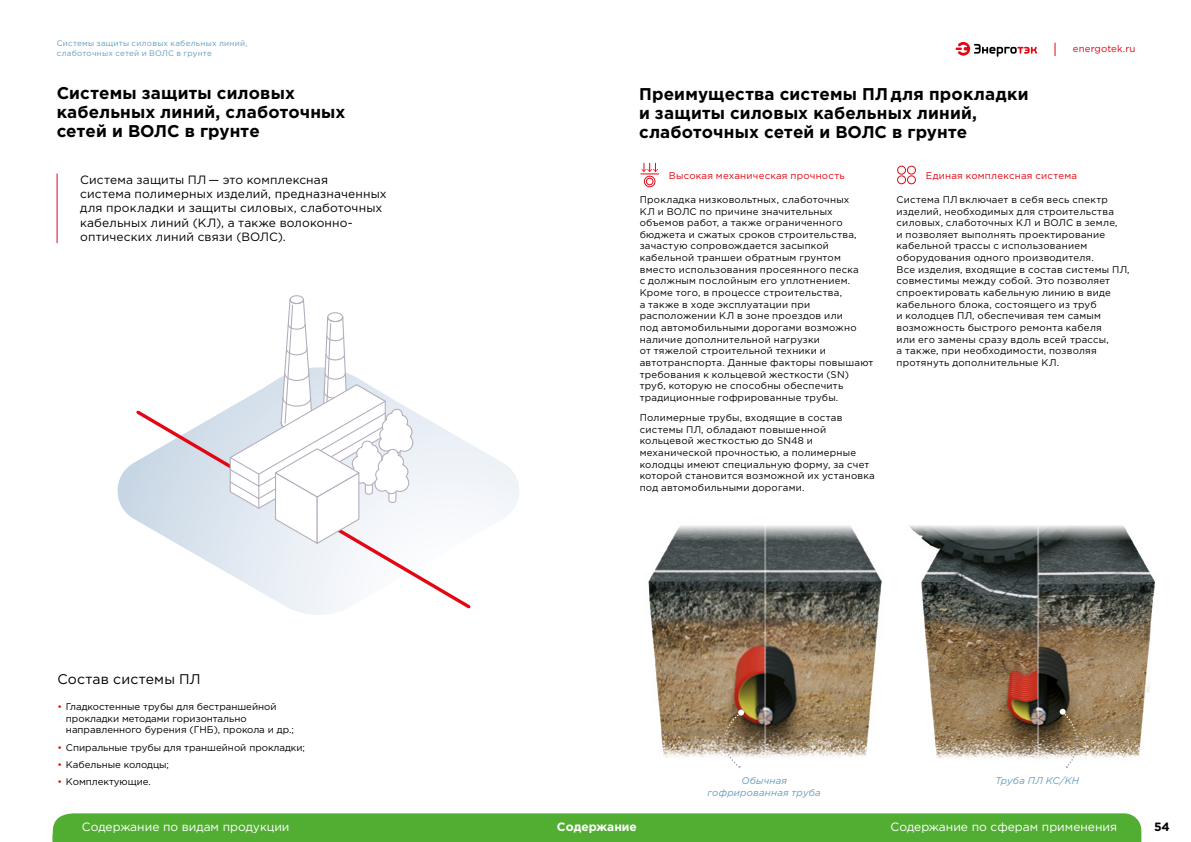
<style>
.page{position:relative;width:1191px;height:842px;background:#fff}
.page>*{position:absolute;margin:0;border:0;box-sizing:border-box;transform-origin:0 0}
.t1{font:700 17px/19px "Gotham Pro";letter-spacing:.01em;color:#000}
.t2{font:14px "Gotham Pro";letter-spacing:.015em;color:#000}
.t3{font:12px/14.4px "Gotham Pro";letter-spacing:.01em;color:#000}
.t4{font:12px "Gotham Pro";color:#fff}
.t5{font:700 12px "Gotham Pro";color:#fff}
.t6{font:700 12px "Gotham Pro";color:#000}
.t7{font:9.7px/11.6px "Gotham Pro";letter-spacing:.025em;color:#000}
.t8{font:9.7px/11.6px "Gotham Pro";color:#000}
.t9{font:9.7px "Gotham Pro";letter-spacing:.02em;color:#e30613}
.t10{font:italic 9.7px "Gotham Pro";letter-spacing:.02em;color:#639dbd}
.t11{font:8px/9.6px "Gotham Pro";letter-spacing:.03em;color:#639dbd}
.s1{color:#e30613}
</style>
<div class="page">
<div style="left:52px;top:813px;width:1089px;height:29px;background:#52ae32"></div>
<svg style="left:955px;top:42px;width:82px;height:15px"></svg>
<svg style="left:1054px;top:43px;width:1px;height:13px"></svg>
<hr style="left:57px;top:174px;width:1px;height:69px;background:#e30613">
<svg style="left:117px;top:446px;width:402px;height:169px"></svg>
<svg style="left:133px;top:408px;width:340px;height:203px"></svg>
<div style="left:289px;top:295px;width:15px;height:9px;border:1px solid #b3adbc;border-radius:50%"></div>
<svg style="left:229px;top:296px;width:185px;height:249px"></svg>
<svg style="left:897px;top:165px;width:19px;height:20px"></svg>
<img style="left:648px;top:525px;width:234px;height:233px">
<img style="left:909px;top:525px;width:246px;height:234px">
<svg style="left:1059px;top:709px;width:28px;height:59px"></svg>
<svg style="left:712px;top:709px;width:32px;height:59px"></svg>
<svg style="left:641px;top:163px;width:17px;height:25px"></svg>
<p class="t11" style="left:57px;top:38px;width:192px">Системы защиты силовых кабельных линий, слаботочных сетей и ВОЛС в грунте</p>
<h1 class="t1" style="left:57px;top:83px;width:290px">Системы защиты силовых кабельных линий, слаботочных сетей и ВОЛС в грунте</h1>
<p class="t3" style="left:80px;top:172px;width:308px">Система защиты ПЛ — это комплексная<br>система полимерных изделий, предназначенных для прокладки и защиты силовых, слаботочных кабельных линий (КЛ), а также волоконно&shy;оптических линий связи (ВОЛС).</p>
<h2 class="t2" style="left:57px;top:671px;width:145px">Состав системы ПЛ</h2>
<p class="t8" style="left:66px;top:701px;width:229px;text-indent:-9px"><span class="s1">•</span> Гладкостенные трубы для бестраншейной прокладки методами горизонтально направленного бурения (ГНБ), прокола и др.;</p>
<p class="t8" style="left:57px;top:741px;width:249px"><span class="s1">•</span> Спиральные трубы для траншейной прокладки;</p>
<p class="t8" style="left:57px;top:759px;width:113px"><span class="s1">•</span> Кабельные колодцы;</p>
<p class="t8" style="left:57px;top:776px;width:95px"><span class="s1">•</span> Комплектующие.</p>
<p class="t9" style="left:1072px;top:44px;width:64px">energotek.ru</p>
<h1 class="t1" style="left:639px;top:84px;width:391px">Преимущества системы ПЛ для прокладки и защиты силовых кабельных линий, слаботочных сетей и ВОЛС в грунте</h1>
<p class="t9" style="left:925px;top:170px;width:153px">Единая комплексная система</p>
<p class="t7" style="left:896px;top:194px;width:234px">Система ПЛ включает в себя весь спектр изделий, необходимых для строительства силовых, слаботочных КЛ и ВОЛС в земле,<br>и позволяет выполнять проектирование кабельной трассы с использованием оборудования одного производителя.<br>Все изделия, входящие в состав системы ПЛ, совместимы между собой. Это позволяет спроектировать кабельную линию в виде кабельного блока, состоящего из труб<br>и колодцев ПЛ, обеспечивая тем самым возможность быстрого ремонта кабеля<br>или его замены сразу вдоль всей трассы,<br>а также, при необходимости, позволяя протянуть дополнительные КЛ.</p>
<p class="t9" style="left:669px;top:170px;width:177px">Высокая механическая прочность</p>
<p class="t7" style="left:640px;top:194px;width:235px">Прокладка низковольтных, слаботочных<br>КЛ и ВОЛС по причине значительных объемов работ, а также ограниченного бюджета и сжатых сроков строительства, зачастую сопровождается засыпкой кабельной траншеи обратным грунтом вместо использования просеянного песка<br>с должным послойным его уплотнением.<br>Кроме того, в процессе строительства,<br>а также в ходе эксплуатации при расположении КЛ в зоне проездов или<br>под автомобильными дорогами возможно наличие дополнительной нагрузки<br>от тяжелой строительной техники и автотранспорта. Данные факторы повышают требования к кольцевой жесткости (SN) труб, которую не способны обеспечить традиционные гофрированные трубы.</p>
<p class="t7" style="left:640px;top:412px;width:236px">Полимерные трубы, входящие в состав системы ПЛ, обладают повышенной кольцевой жесткостью до SN48 и механической прочностью, а полимерные колодцы имеют специальную форму, за счет которой становится возможной их установка под автомобильными дорогами.</p>
<p class="t10" style="left:741px;top:775px;width:47px">Обычная</p>
<p class="t10" style="left:995px;top:775px;width:85px">Труба ПЛ КС/КН</p>
<p class="t10" style="left:707px;top:787px;width:115px">гофрированная труба</p>
<p class="t4" style="left:82px;top:820px;width:209px">Содержание по видам продукции</p>
<p class="t5" style="left:557px;top:820px;width:81px">Содержание</p>
<p class="t4" style="left:890px;top:820px;width:228px">Содержание по сферам применения</p>
<p class="t6" style="left:1154px;top:820px;width:17px">54</p>
</div>
